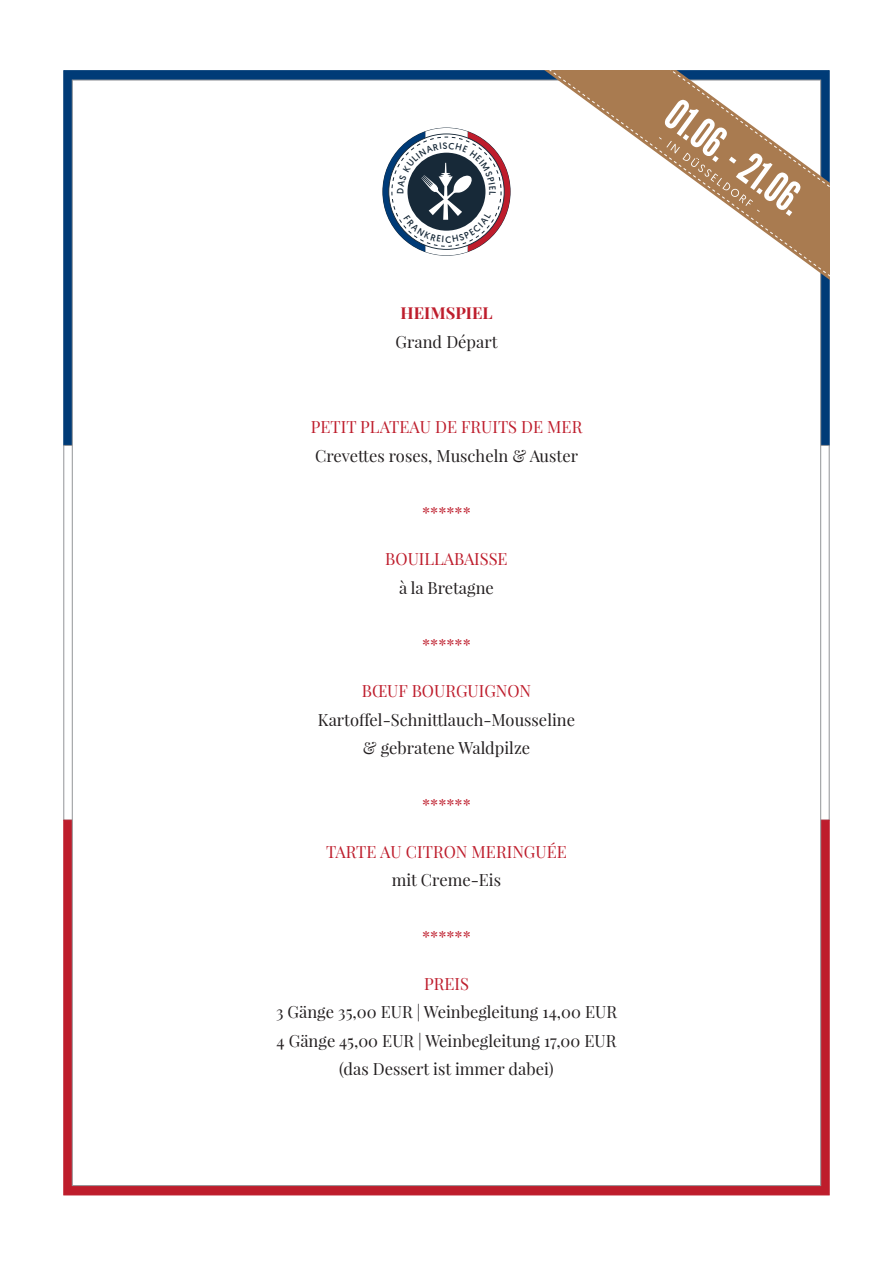
<style>
.page{position:relative;width:893px;height:1263px;background:#fff}
.page>*{position:absolute;margin:0;border:0;box-sizing:border-box;transform-origin:0 0}
.t1{font:16.5px/28.5px "Playfair Display";color:#231f20;text-align:center}
.t2{font:16.5px "Playfair Display";color:#be1d2c}
.t3{font:700 16.5px "Playfair Display";color:#be1d2c}
</style>
<div class="page">
<div style="left:63px;top:70px;width:767px;height:376px;background:#003b77;border:1px solid #003b77"></div>
<div style="left:63px;top:445px;width:767px;height:375px;background:#fff;border:1px solid #939598"></div>
<div style="left:63px;top:820px;width:767px;height:375px;background:#be1d2c;border:1px solid #be1d2c"></div>
<div style="left:72px;top:80px;width:749px;height:1106px;background:#fff;border:1px solid #939598"></div>
<svg style="left:532px;top:70px;width:298px;height:225px"></svg>
<svg style="left:576px;top:70px;width:254px;height:168px"></svg>
<svg style="left:383px;top:128px;width:127px;height:127px"></svg>
<p class="t3" style="left:401px;top:302px;width:94px">HEIMSPIEL</p>
<p class="t1" style="left:396px;top:327px;width:103px">Grand Départ</p>
<p class="t2" style="left:311px;top:417px;width:273px">PETIT PLATEAU DE FRUITS DE MER</p>
<p class="t1" style="left:315px;top:441px;width:264px">Crevettes roses, Muscheln &amp; Auster</p>
<p class="t2" style="left:422px;top:502px;width:50px">******</p>
<p class="t2" style="left:385px;top:549px;width:124px">BOUILLABAISSE</p>
<p class="t1" style="left:399px;top:573px;width:96px">à la Bretagne</p>
<p class="t2" style="left:422px;top:634px;width:50px">******</p>
<p class="t2" style="left:362px;top:681px;width:171px">BŒUF BOURGUIGNON</p>
<p class="t1" style="left:318px;top:705px;width:259px">Kartoffel-Schnittlauch-Mousseline &amp; gebratene Waldpilze</p>
<p class="t2" style="left:422px;top:795px;width:50px">******</p>
<p class="t2" style="left:326px;top:841px;width:242px">TARTE AU CITRON MERINGUÉE</p>
<p class="t1" style="left:392px;top:866px;width:111px">mit Creme-Eis</p>
<p class="t2" style="left:422px;top:927px;width:50px">******</p>
<p class="t2" style="left:424px;top:973px;width:46px">PREIS</p>
<p class="t1" style="left:276px;top:998px;width:342px">3 Gänge 35,00 EUR | Weinbegleitung 14,00 EUR<br>4 Gänge 45,00 EUR | Weinbegleitung 17,00 EUR (das Dessert ist immer dabei)</p>
</div>
